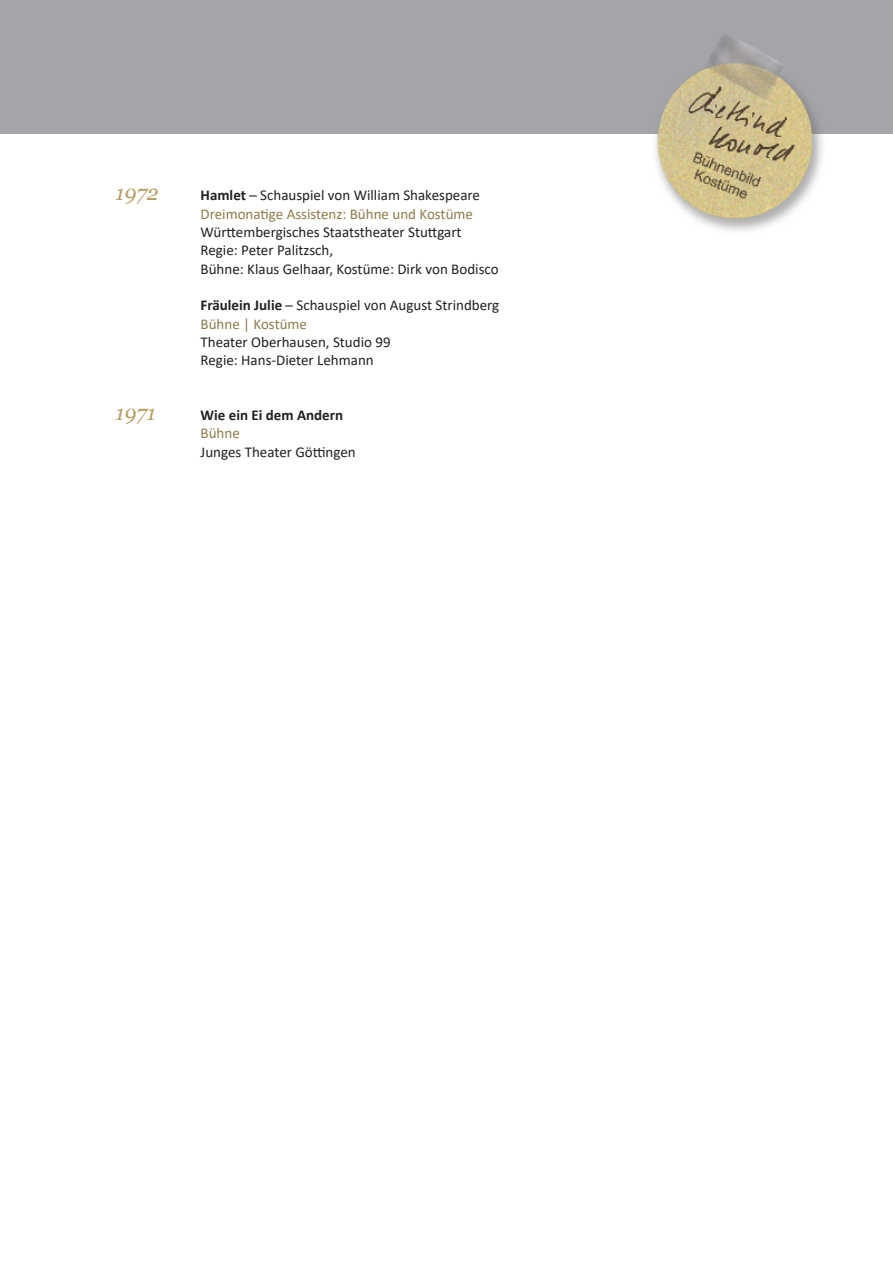
<style>
.page{position:relative;width:893px;height:1263px;background:#fff}
.page>*{position:absolute;margin:0;border:0;box-sizing:border-box;transform-origin:0 0}
.t1{font:italic 21px "Georgia";color:#b69f61}
.t2{font:15px/18.3px "Calibri";color:#231f20}
.t3{font:15px/18.3px "Calibri";color:#8d7c4a}
.t4{font:700 15px "Calibri";color:#231f20}
.s1{font-weight:700;color:#231f20}
.s2{color:#231f20}
.s3{font-weight:700}
.s4{color:#8d7c4a}
</style>
<div class="page">
<img style="left:0;top:0;width:893px;height:231px">
<h1 class="t1" style="left:116px;top:180px;width:45px">1972</h1>
<p class="t3" style="left:201px;top:186px;width:281px"><span class="s1">Hamlet</span> <span class="s2">– Schauspiel von William Shakespeare<br></span>Dreimonatige Assistenz: Bühne und Kostüme</p>
<p class="t2" style="left:201px;top:222px;width:300px">Württembergisches Staatstheater Stuttgart<br>Regie: Peter Palitzsch,<br>Bühne: Klaus Gelhaar, Kostüme: Dirk von Bodisco</p>
<p class="t2" style="left:201px;top:296px;width:300px"><span class="s3">Fräulein Julie</span> – Schauspiel von August Strindberg<br><span class="s4">Bühne | Kostüme</span></p>
<p class="t2" style="left:201px;top:332px;width:192px">Theater Oberhausen, Studio 99<br>Regie: Hans-Dieter Lehmann</p>
<h1 class="t1" style="left:116px;top:400px;width:42px">1971</h1>
<p class="t4" style="left:201px;top:404px;width:144px">Wie ein Ei dem Andern</p>
<p class="t3" style="left:201px;top:424px;width:41px">Bühne</p>
<p class="t2" style="left:201px;top:442px;width:157px">Junges Theater Göttingen</p>
</div>
